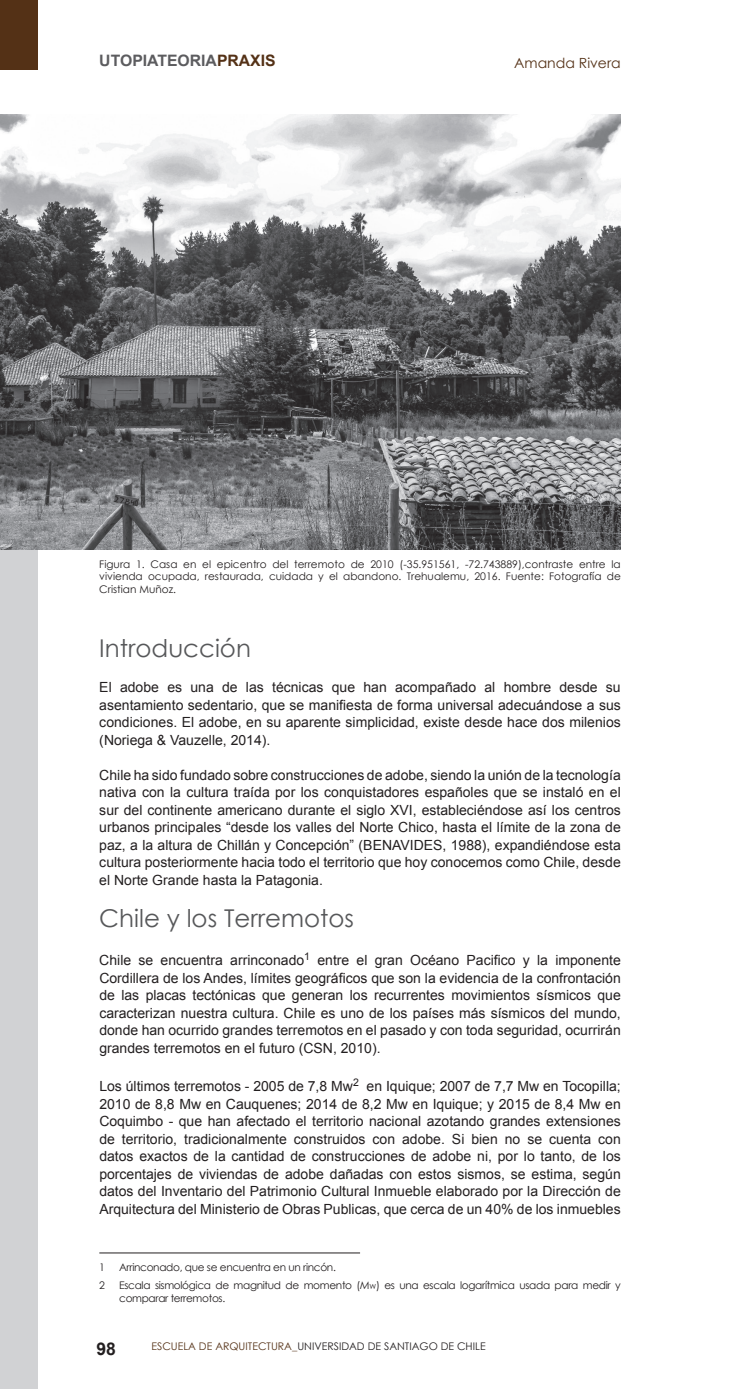
<style>
.page{position:relative;width:745px;height:1389px;background:#fff}
.page>*{position:absolute;margin:0;border:0;box-sizing:border-box;transform-origin:0 0}
.t1{font:24.5px "Century Gothic";color:#57585a}
.t2{font:700 17.5px "Arial";color:#231f20}
.t3{font:700 15.75px "Arial";color:#5c5c5f}
.t4{font:14px/17.5px "Arial";color:#231f20;text-align:justify}
.t5{font:14px "Century Gothic";color:#543116}
.t6{font:10.5px/12.6px "Century Gothic";letter-spacing:-.03em;color:#231f20}
.t7{font:10.5px "Century Gothic";color:#231f20}
.s1{color:#543116}
.s2{font-style:italic}
.s3{font-size:7px}
</style>
<div class="page">
<div style="left:0;top:543px;width:38px;height:846px;background:#d1d2d4"></div>
<div style="left:0;top:0;width:38px;height:70px;background:#543116"></div>
<hr style="left:99px;top:1253px;width:261px;height:1px;background:#231f20">
<img style="left:0;top:114px;width:620px;height:436px">
<p class="t3" style="left:99px;top:50px;width:178px">UTOPIATEORIA<span class="s1">PRAXIS</span></p>
<p class="t5" style="left:514px;top:53px;width:108px">Amanda Rivera</p>
<p class="t6" style="left:99px;top:558px;width:522px;text-align:justify">Figura 1. Casa en el epicentro del terremoto de 2010 (-35.951561, -72.743889),contraste entre la vivienda ocupada, restaurada, cuidada y el abandono. Trehualemu, 2016. Fuente: Fotografía de Cristian Muñoz.</p>
<h1 class="t1" style="left:99px;top:631px;width:153px">Introducción</h1>
<p class="t4" style="left:99px;top:679px;width:522px">El adobe es una de las técnicas que han acompañado al hombre desde su asentamiento sedentario, que se manifiesta de forma universal adecuándose a sus condiciones. El adobe, en su aparente simplicidad, existe desde hace dos milenios (Noriega &amp; Vauzelle, 2014).</p>
<p class="t4" style="left:99px;top:766px;width:522px">Chile ha sido fundado sobre construcciones de adobe, siendo la unión de la tecnología nativa con la cultura traída por los conquistadores españoles que se instaló en el sur del continente americano durante el siglo XVI, estableciéndose así los centros urbanos principales “desde los valles del Norte Chico, hasta el límite de la zona de paz, a la altura de Chillán y Concepción” (BENAVIDES, 1988), expandiéndose esta cultura posteriormente hacia todo el territorio que hoy conocemos como Chile, desde el Norte Grande hasta la Patagonia.</p>
<h1 class="t1" style="left:99px;top:901px;width:256px">Chile y los Terremotos</h1>
<p class="t4" style="left:99px;top:952px;width:522px">Chile se encuentra arrinconado<sup>1</sup> entre el gran Océano Pacifico y la imponente Cordillera de los Andes, límites geográficos que son la evidencia de la confrontación de las placas tectónicas que generan los recurrentes movimientos sísmicos que caracterizan nuestra cultura. Chile es uno de los países más sísmicos del mundo, donde han ocurrido grandes terremotos en el pasado y con toda seguridad, ocurrirán grandes terremotos en el futuro (CSN, 2010).</p>
<p class="t4" style="left:99px;top:1078px;width:522px">Los últimos terremotos - 2005 de 7,8 Mw<sup>2</sup> en Iquique; 2007 de 7,7 Mw en Tocopilla; 2010 de 8,8 Mw en Cauquenes; 2014 de 8,2 Mw en Iquique; y 2015 de 8,4 Mw en Coquimbo - que han afectado el territorio nacional azotando grandes extensiones de territorio, tradicionalmente construidos con adobe. Si bien no se cuenta con datos exactos de la cantidad de construcciones de adobe ni, por lo tanto, de los porcentajes de viviendas de adobe dañadas con estos sismos, se estima, según datos del Inventario del Patrimonio Cultural Inmueble elaborado por la Dirección de Arquitectura del Ministerio de Obras Publicas, que cerca de un 40% de los inmuebles</p>
<p class="t6" style="left:99px;top:1261px;width:7px">1</p>
<p class="t6" style="left:119px;top:1261px;width:218px">Arrinconado, que se encuentra en un rincón.</p>
<p class="t6" style="left:99px;top:1279px;width:7px">2</p>
<p class="t6" style="left:119px;top:1279px;width:502px">Escala sismológica de magnitud de momento (<span class="s2">M</span><span class="s3">W</span>) es una escala logarítmica usada para medir y comparar terremotos.</p>
<p class="t2" style="left:96px;top:1337px;width:21px">98</p>
<p class="t7" style="left:151px;top:1339px;width:335px"><span class="s1">ESCUELA DE ARQUITECTURA_</span>UNIVERSIDAD DE SANTIAGO DE CHILE</p>
</div>
